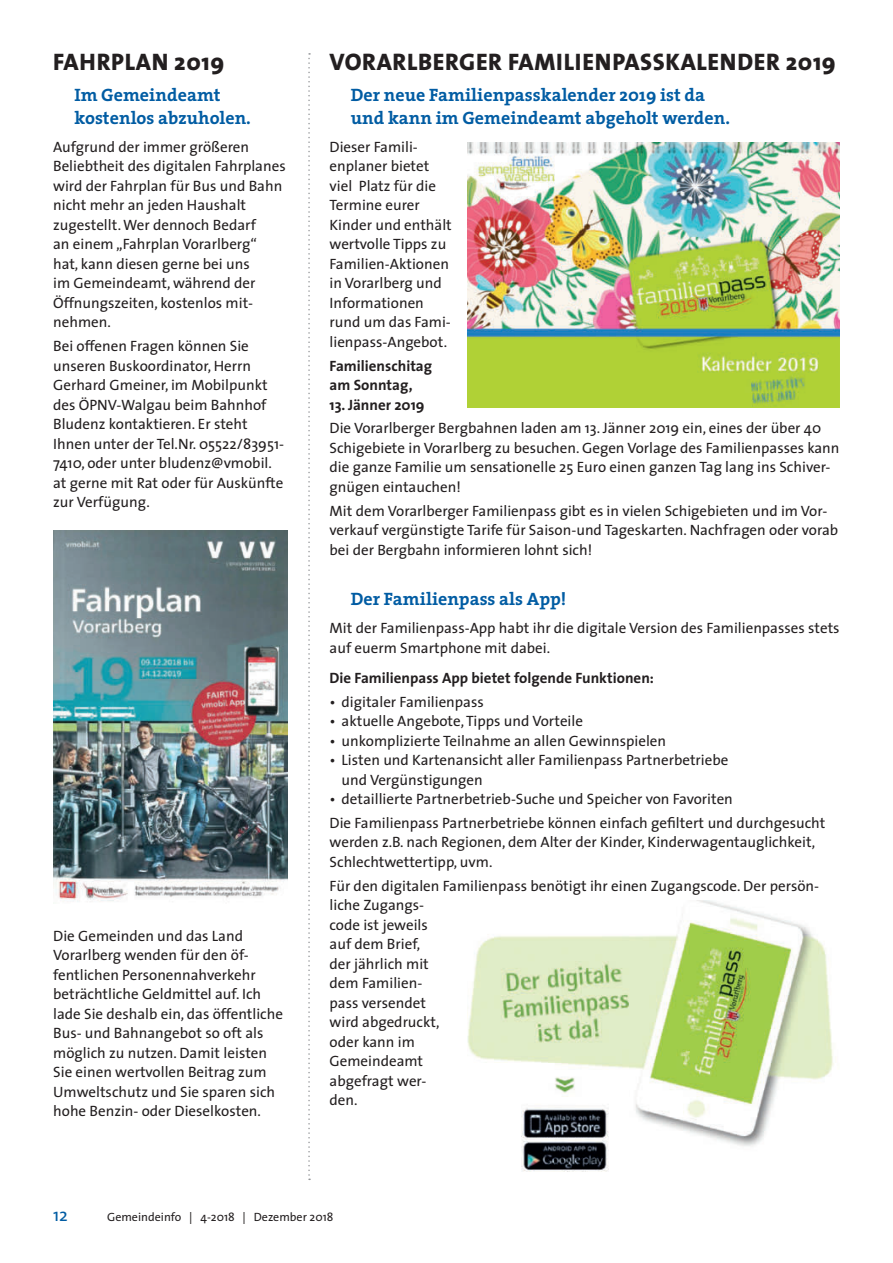
<style>
.page{position:relative;width:893px;height:1263px;background:#fff}
.page>*{position:absolute;margin:0;border:0;box-sizing:border-box;transform-origin:0 0}
.t1{font:800 24px "The Sans";letter-spacing:.025em;color:#231f20}
.t2{font:700 18px/22.5px "The Serif";letter-spacing:.005em;color:#015ca3}
.t3{font:18px "The Sans";color:#015ca3}
.t4{font:15px/19.5px "The Sans";color:#231f20}
.t5{font:700 15px/19.5px "The Sans";color:#231f20}
.t6{font:12px "The Sans";color:#231f20}
</style>
<div class="page">
<svg style="left:308px;top:53px;width:2px;height:1127px"></svg>
<img style="left:468px;top:142px;width:372px;height:265px">
<img style="left:467px;top:900px;width:367px;height:272px">
<img style="left:53px;top:530px;width:234px;height:372px">
<h1 class="t1" style="left:53px;top:42px;width:173px">FAHRPLAN 2019</h1>
<p class="t2" style="left:74px;top:84px;width:178px">Im Gemeindeamt kostenlos abzuholen.</p>
<p class="t4" style="left:53px;top:137px;width:234px">Aufgrund der immer größeren<br>Beliebtheit des digitalen Fahrplanes wird der Fahrplan für Bus und Bahn nicht mehr an jeden Haushalt zugestellt.Wer dennoch Bedarf<br>an einem „Fahrplan Vorarlberg“ hat, kann diesen gerne bei uns<br>im Gemeindeamt, während der<br>Öffnungszeiten, kostenlos mit&shy;nehmen.</p>
<p class="t4" style="left:53px;top:336px;width:233px">Bei offenen Fragen können Sie unseren Buskoordinator, Herrn<br>Gerhard Gmeiner, im Mobilpunkt des ÖPNV-Walgau beim Bahnhof<br>Bludenz kontaktieren. Er steht<br>Ihnen unter der Tel.Nr. 05522/83951-<br>7410, oder unter bludenz@vmobil. at gerne mit Rat oder für Auskünfte zur Verfügung.</p>
<p class="t4" style="left:53px;top:925px;width:231px">Die Gemeinden und das Land<br>Vorarlberg wenden für den öf&shy;fentlichen Personennahverkehr beträchtliche Geldmittel auf. Ich lade Sie deshalb ein, das öffentliche<br>Bus- und Bahnangebot so oft als möglich zu nutzen. Damit leisten<br>Sie einen wertvollen Beitrag zum<br>Umweltschutz und Sie sparen sich hohe Benzin- oder Dieselkosten.</p>
<h1 class="t1" style="left:330px;top:42px;width:508px">VORARLBERGER FAMILIENPASSKALENDER 2019</h1>
<p class="t2" style="left:351px;top:84px;width:381px">Der neue Familienpasskalender 2019 ist da und kann im Gemeindeamt abgeholt werden.</p>
<p class="t4" style="left:330px;top:137px;width:124px">Dieser Famili&shy;enplaner bietet viel Platz für die<br>Termine eurer<br>Kinder und enthält wertvolle Tipps zu<br>Familien-Aktionen in Vorarlberg und<br>Informationen rund um das Fami&shy;lienpass-Angebot.</p>
<p class="t5" style="left:330px;top:355px;width:104px">Familienschitag am Sonntag,</p>
<p class="t5" style="left:330px;top:394px;width:97px">13. Jänner 2019</p>
<p class="t4" style="left:330px;top:418px;width:511px">Die Vorarlberger Bergbahnen laden am 13. Jänner 2019 ein, eines der über 40<br>Schigebiete in Vorarlberg zu besuchen. Gegen Vorlage des Familienpasses kann die ganze Familie um sensationelle 25 Euro einen ganzen Tag lang ins Schiver&shy;gnügen eintauchen!</p>
<p class="t4" style="left:330px;top:500px;width:510px">Mit dem Vorarlberger Familienpass gibt es in vielen Schigebieten und im Vor&shy;verkauf vergünstigte Tarife für Saison-und Tageskarten. Nachfragen oder vorab bei der Bergbahn informieren lohnt sich!</p>
<p class="t2" style="left:351px;top:587px;width:217px">Der Familienpass als App!</p>
<p class="t4" style="left:330px;top:618px;width:512px">Mit der Familienpass-App habt ihr die digitale Version des Familienpasses stets auf euerm Smartphone mit dabei.</p>
<p class="t5" style="left:330px;top:668px;width:326px">Die Familienpass App bietet folgende Funktionen:</p>
<p class="t4" style="left:330px;top:691px;width:156px">• digitaler Familienpass</p>
<p class="t4" style="left:330px;top:711px;width:255px">• aktuelle Angebote, Tipps und Vorteile</p>
<p class="t4" style="left:330px;top:730px;width:338px">• unkomplizierte Teilnahme an allen Gewinnspielen</p>
<p class="t4" style="left:342px;top:750px;width:388px;text-indent:-12px">• Listen und Kartenansicht aller Familienpass Partnerbetriebe und Vergünstigungen</p>
<p class="t4" style="left:330px;top:787px;width:497px;line-height:23.7px">• detaillierte Partnerbetrieb-Suche und Speicher von Favoriten<br>Die Familienpass Partnerbetriebe können einfach gefiltert und durchgesucht</p>
<p class="t4" style="left:330px;top:832px;width:487px">werden z.B. nach Regionen, dem Alter der Kinder, Kinderwagentauglichkeit,<br>Schlechtwettertipp, uvm.</p>
<p class="t4" style="left:330px;top:875px;width:491px">Für den digitalen Familienpass benötigt ihr einen Zugangscode. Der persön&shy;liche Zugangs-<br>code ist jeweils<br>auf dem Brief,<br>der jährlich mit<br>dem Familien-<br>pass versendet<br>wird abgedruckt,<br>oder kann im<br>Gemeindeamt<br>abgefragt wer-<br>den.</p>
<p class="t3" style="left:53px;top:1200px;width:16px">12</p>
<p class="t6" style="left:107px;top:1207px;width:228px">Gemeindeinfo | 4-2018 | Dezember 2018</p>
</div>
